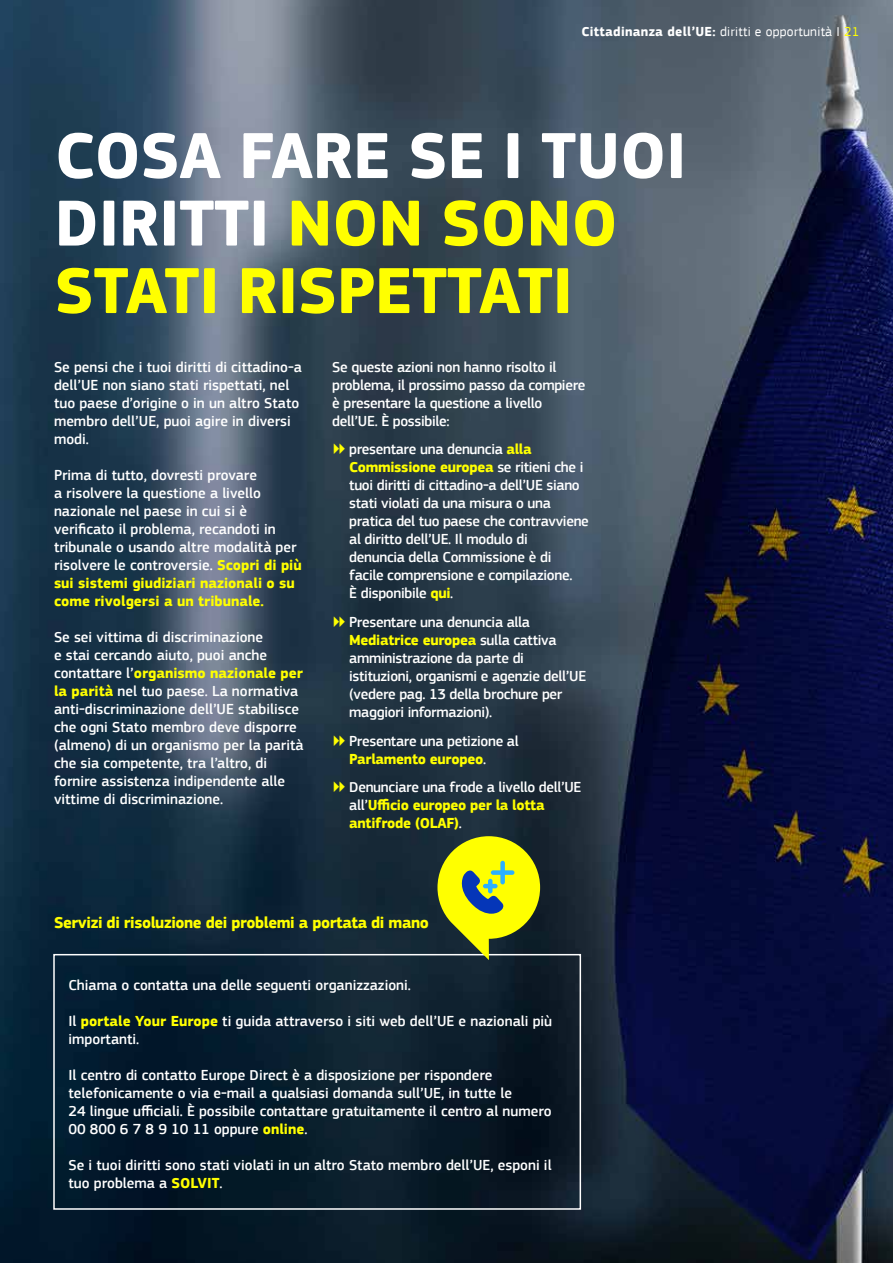
<style>
.page{position:relative;width:893px;height:1263px;background:#fff}
.page>*{position:absolute;margin:0;border:0;box-sizing:border-box;transform-origin:0 0}
.t1{font:700 67.5px/67.5px "EC Square Sans Pro";letter-spacing:-.005em;color:#fff}
.t2{font:700 16.5px "EC Square Sans Pro";letter-spacing:-.025em;color:#ff0}
.t3{font:500 15px/18px "EC Square Sans Pro";color:#fff}
.t4{font:500 15px/18px "EC Square Sans Pro";letter-spacing:-.02em;color:#fff}
.t5{font:700 15px/18px "EC Square Sans Pro";letter-spacing:-.02em;color:#ff0}
.t6{font:700 13.5px "EC Square Sans Pro";letter-spacing:.02em;color:#fff}
.s1{font-weight:400}
.s2{font-weight:400;color:#ff0}
.s3{color:#ff0}
.s4{font-weight:700;color:#ff0}
.s5{font-weight:500;color:#fff}
</style>
<div class="page">
<img style="left:0;top:0;width:893px;height:1263px">
<div style="left:53px;top:954px;width:528px;height:256px;border:2px solid #fff"></div>
<svg style="left:437px;top:836px;width:103px;height:124px;background:#9eaa24"></svg>
<svg style="left:334px;top:444px;width:11px;height:10px"></svg>
<svg style="left:334px;top:616px;width:11px;height:11px"></svg>
<svg style="left:334px;top:735px;width:11px;height:11px"></svg>
<svg style="left:334px;top:781px;width:11px;height:11px"></svg>
<p class="t6" style="left:581px;top:23px;width:279px">Cittadinanza dell’UE: <span class="s1">diritti e opportunità I</span> <span class="s2">21</span></p>
<h1 class="t1" style="left:55px;top:124px;width:633px">COSA FARE SE I TUOI<br>DIRITTI <span class="s3">NON SONO<br>STATI RISPETTATI</span></h1>
<p class="t3" style="left:54px;top:358px;width:249px">Se pensi che i tuoi diritti di cittadino-a dell’UE non siano stati rispettati, nel tuo paese d’origine o in un altro Stato membro dell’UE, puoi agire in diversi modi.</p>
<p class="t3" style="left:54px;top:466px;width:249px">Prima di tutto, dovresti provare<br>a risolvere la questione a livello nazionale nel paese in cui si è verificato il problema, recandoti in tribunale o usando altre modalità per risolvere le controversie. <span class="s4">Scopri di più sui sistemi giudiziari nazionali o su come rivolgersi a un tribunale.</span></p>
<p class="t3" style="left:54px;top:628px;width:251px">Se sei vittima di discriminazione<br>e stai cercando aiuto, puoi anche contattare l’<span class="s4">organismo nazionale per la parità</span> nel tuo paese. La normativa anti-discriminazione dell’UE stabilisce che ogni Stato membro deve disporre (almeno) di un organismo per la parità che sia competente, tra l’altro, di fornire assistenza indipendente alle vittime di discriminazione.</p>
<p class="t4" style="left:332px;top:358px;width:255px">Se queste azioni non hanno risolto il problema, il prossimo passo da compiere è presentare la questione a livello dell’UE. È possibile:</p>
<p class="t4" style="left:349px;top:441px;width:241px">presentare una denuncia <span class="s4">alla Commissione europea</span> se ritieni che i tuoi diritti di cittadino-a dell’UE siano stati violati da una misura o una pratica del tuo paese che contravviene al diritto dell’UE. Il modulo di<br>denuncia della Commissione è di facile comprensione e compilazione.<br>È disponibile <span class="s4">qui</span>.</p>
<p class="t4" style="left:349px;top:613px;width:239px">Presentare una denuncia alla<br><span class="s4">Mediatrice europea</span> sulla cattiva amministrazione da parte di istituzioni, organismi e agenzie dell’UE (vedere pag. 13 della brochure per maggiori informazioni).</p>
<p class="t4" style="left:349px;top:732px;width:171px">Presentare una petizione al<br><span class="s4">Parlamento europeo</span>.</p>
<p class="t5" style="left:349px;top:779px;width:234px"><span class="s5">Denunciare una frode a livello dell’UE all’</span>Ufficio europeo per la lotta antifrode (OLAF)<span class="s5">.</span></p>
<p class="t2" style="left:54px;top:913px;width:376px">Servizi di risoluzione dei problemi a portata di mano</p>
<p class="t3" style="left:68px;top:977px;width:344px">Chiama o contatta una delle seguenti organizzazioni.</p>
<p class="t3" style="left:68px;top:1013px;width:485px">Il <span class="s4">portale Your Europe</span> ti guida attraverso i siti web dell’UE e nazionali più importanti.</p>
<p class="t3" style="left:68px;top:1067px;width:485px">Il centro di contatto Europe Direct è a disposizione per rispondere telefonicamente o via e-mail a qualsiasi domanda sull’UE, in tutte le<br>24 lingue ufficiali. È possibile contattare gratuitamente il centro al numero 00 800 6 7 8 9 10 11 oppure <span class="s4">online</span>.</p>
<p class="t3" style="left:68px;top:1157px;width:485px">Se i tuoi diritti sono stati violati in un altro Stato membro dell’UE, esponi il tuo problema a <span class="s4">SOLVIT</span>.</p>
</div>
